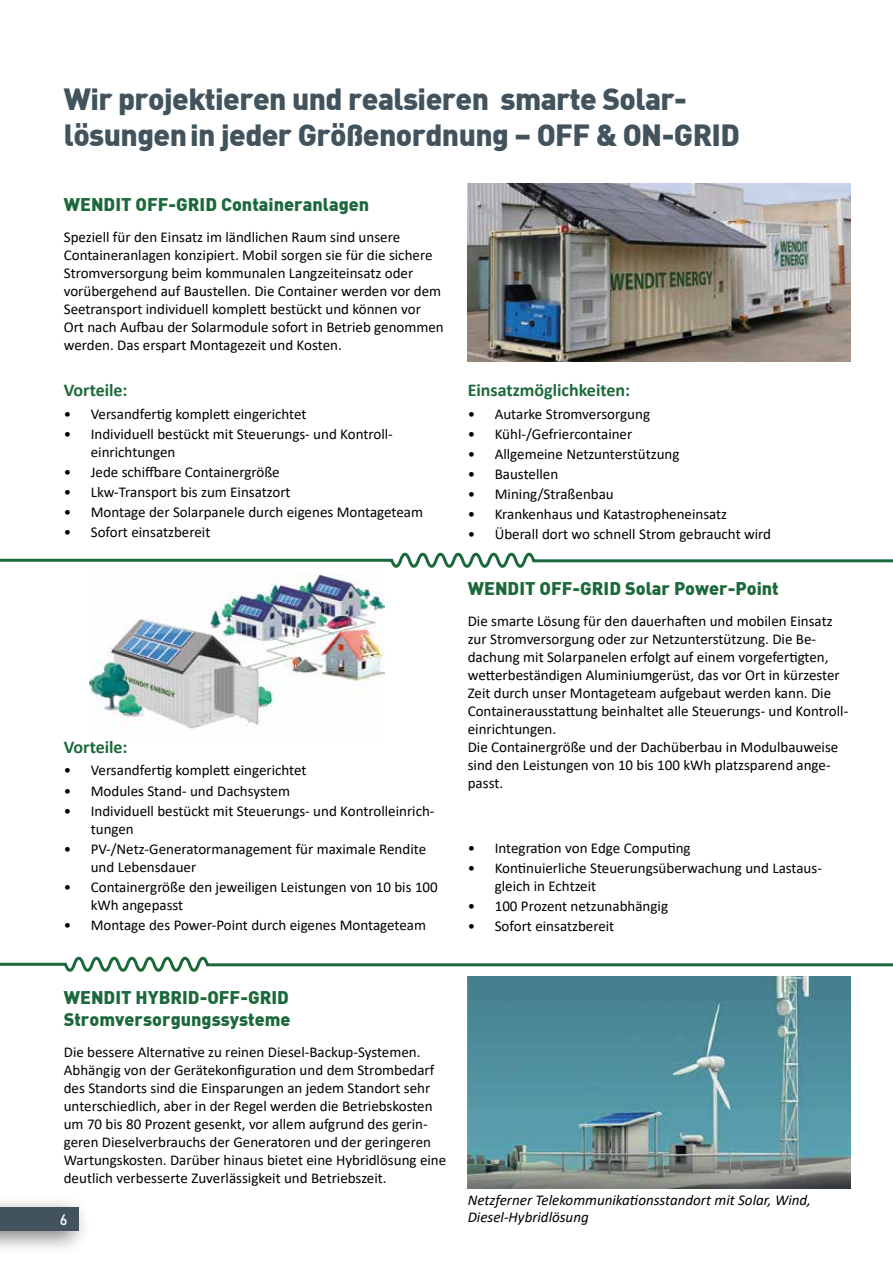
<style>
.page{position:relative;width:893px;height:1263px;background:#fff}
.page>*{position:absolute;margin:0;border:0;box-sizing:border-box;transform-origin:0 0}
.t1{font:900 30px/36px "DIN";letter-spacing:-.02em;color:#42535d}
.t2{font:900 18px/21.6px "DIN";color:#1b693b}
.t3{font:700 18px "Calibri";color:#1b693b}
.t4{font:15px/18px "Calibri";color:#000}
.t5{font:italic 15px/16.5px "Calibri";color:#000}
.t6{font:15px "Bahnschrift";color:#fff}
</style>
<div class="page">
<img style="left:468px;top:976px;width:382px;height:213px">
<div style="left:0;top:1195px;width:91px;height:61px;background:#000;opacity:.5"></div>
<div style="left:0;top:1207px;width:79px;height:24px;background:#42535d"></div>
<img style="left:89px;top:574px;width:295px;height:155px">
<img style="left:468px;top:183px;width:382px;height:179px">
<svg style="left:0;top:956px;width:893px;height:16px"></svg>
<svg style="left:0;top:552px;width:893px;height:16px"></svg>
<h1 class="t1" style="left:64px;top:79px;width:678px">Wir projektieren und realsieren smarte Solar&shy;lösungenin jeder Größenordnung – OFF &amp; ON-GRID</h1>
<p class="t2" style="left:64px;top:193px;width:307px">WENDIT OFF-GRID Containeranlagen</p>
<p class="t4" style="left:64px;top:227px;width:382px">Speziell für den Einsatz im ländlichen Raum sind unsere Containeranlagen konzipiert. Mobil sorgen sie für die sichere Stromversorgung beim kommunalen Langzeiteinsatz oder vorübergehend auf Baustellen. Die Container werden vor dem Seetransport individuell komplett bestückt und können vor Ort nach Aufbau der Solarmodule sofort in Betrieb genommen werden. Das erspart Montagezeit und Kosten.</p>
<p class="t3" style="left:64px;top:378px;width:65px">Vorteile:</p>
<p class="t4" style="left:64px;top:404px;width:244px">• Versandfertig komplett eingerichtet</p>
<p class="t4" style="left:91px;top:424px;width:304px;text-indent:-27px">• Individuell bestückt mit Steuerungs- und Kontroll&shy;einrichtungen</p>
<p class="t4" style="left:64px;top:463px;width:217px">• Jede schiffbare Containergröße</p>
<p class="t4" style="left:64px;top:483px;width:228px">• Lkw-Transport bis zum Einsatzort</p>
<p class="t4" style="left:64px;top:503px;width:361px">• Montage der Solarpanele durch eigenes Montageteam</p>
<p class="t4" style="left:64px;top:523px;width:148px">• Sofort einsatzbereit</p>
<p class="t3" style="left:64px;top:734px;width:65px">Vorteile:</p>
<p class="t4" style="left:64px;top:761px;width:244px">• Versandfertig komplett eingerichtet</p>
<p class="t4" style="left:64px;top:781px;width:228px">• Modules Stand- und Dachsystem</p>
<p class="t4" style="left:91px;top:801px;width:345px;text-indent:-27px">• Individuell bestückt mit Steuerungs- und Kontrolleinrich&shy;tungen</p>
<p class="t4" style="left:91px;top:839px;width:337px;text-indent:-27px">• PV-/Netz-Generatormanagement für maximale Rendite und Lebensdauer</p>
<p class="t4" style="left:91px;top:878px;width:349px;text-indent:-27px">• Containergröße den jeweiligen Leistungen von 10 bis 100 kWh angepasst</p>
<p class="t4" style="left:64px;top:916px;width:364px">• Montage des Power-Point durch eigenes Montageteam</p>
<p class="t3" style="left:468px;top:378px;width:164px">Einsatzmöglichkeiten:</p>
<p class="t4" style="left:468px;top:404px;width:184px">• Autarke Stromversorgung</p>
<p class="t4" style="left:468px;top:424px;width:166px">• Kühl-/Gefriercontainer</p>
<p class="t4" style="left:468px;top:445px;width:213px">• Allgemeine Netzunterstützung</p>
<p class="t4" style="left:468px;top:465px;width:92px">• Baustellen</p>
<p class="t4" style="left:468px;top:485px;width:148px">• Mining/Straßenbau</p>
<p class="t4" style="left:468px;top:505px;width:261px">• Krankenhaus und Katastropheneinsatz</p>
<p class="t4" style="left:468px;top:525px;width:305px">• Überall dort wo schnell Strom gebraucht wird</p>
<p class="t2" style="left:468px;top:577px;width:313px">WENDIT OFF-GRID Solar Power-Point</p>
<p class="t4" style="left:468px;top:612px;width:382px">Die smarte Lösung für den dauerhaften und mobilen Einsatz zur Stromversorgung oder zur Netzunterstützung. Die Be&shy;dachung mit Solarpanelen erfolgt auf einem vorgefertigten, wetterbeständigen Aluminiumgerüst, das vor Ort in kürzester Zeit durch unser Montageteam aufgebaut werden kann. Die Containerausstattung beinhaltet alle Steuerungs- und Kontroll&shy;einrichtungen.<br>Die Containergröße und der Dachüberbau in Modulbauweise sind den Leistungen von 10 bis 100 kWh platzsparend ange&shy;passt.</p>
<p class="t4" style="left:468px;top:838px;width:224px">• Integration von Edge Computing</p>
<p class="t4" style="left:495px;top:858px;width:329px;text-indent:-27px">• Kontinuierliche Steuerungsüberwachung und Lastaus&shy;gleich in Echtzeit</p>
<p class="t4" style="left:468px;top:896px;width:202px">• 100 Prozent netzunabhängig</p>
<p class="t4" style="left:468px;top:917px;width:148px">• Sofort einsatzbereit</p>
<p class="t2" style="left:64px;top:986px;width:228px">WENDIT HYBRID-OFF-GRID<br>Stromversorgungssysteme</p>
<p class="t4" style="left:64px;top:1042px;width:384px">Die bessere Alternative zu reinen Diesel-Backup-Systemen.<br>Abhängig von der Gerätekonfiguration und dem Strombedarf des Standorts sind die Einsparungen an jedem Standort sehr unterschiedlich, aber in der Regel werden die Betriebskosten um 70 bis 80 Prozent gesenkt, vor allem aufgrund des gerin&shy;geren Dieselverbrauchs der Generatoren und der geringeren Wartungskosten. Darüber hinaus bietet eine Hybridlösung eine deutlich verbesserte Zuverlässigkeit und Betriebszeit.</p>
<p class="t6" style="left:60px;top:1208px;width:9px">6</p>
<p class="t5" style="left:468px;top:1191px;width:345px">Netzferner Telekommunikationsstandort mit Solar, Wind,<br>Diesel-Hybridlösung</p>
</div>
